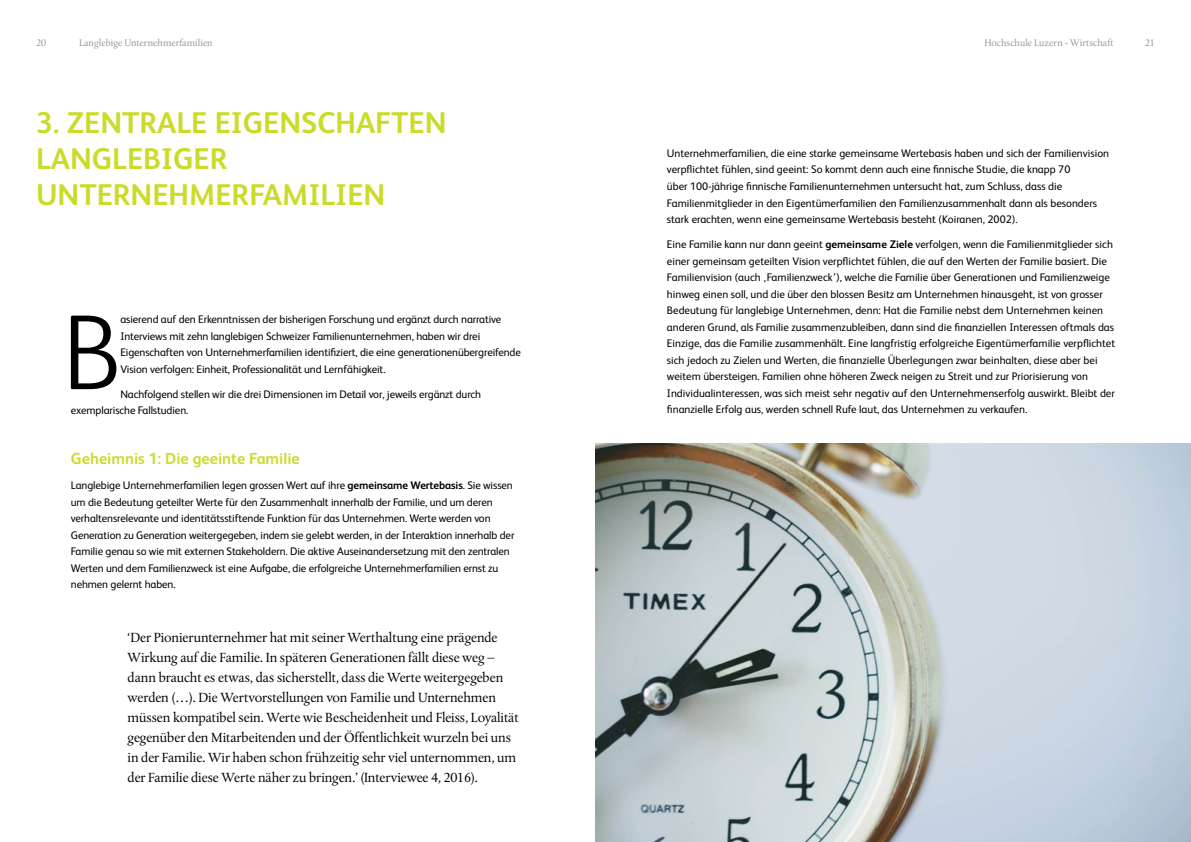
<style>
.page{position:relative;width:1191px;height:842px;background:#fff}
.page>*{position:absolute;margin:0;border:0;box-sizing:border-box;transform-origin:0 0}
.t1{font:300 107.1px "FS Albert";color:#000}
.t2{font:700 30px/36px "FS Albert";color:#cbdb2a}
.t3{font:700 16px "FS Albert";color:#cbdb2a}
.t4{font:14px/20px "Albertina MT Std";letter-spacing:-.01em;color:#000}
.t5{font:11px/16.5px "FS Albert";color:#000}
.t6{font:10px "Albertina MT Std";color:#939598}
.s1{font-weight:700}
</style>
<div class="page">
<img style="left:595px;top:444px;width:596px;height:398px">
<p class="t6" style="left:36px;top:37px;width:11px">20</p>
<p class="t6" style="left:79px;top:37px;width:135px">Langlebige Unternehmerfamilien</p>
<p class="t6" style="left:984px;top:37px;width:131px">Hochschule Luzern - Wirtschaft</p>
<p class="t6" style="left:1145px;top:37px;width:11px">21</p>
<h2 class="t2" style="left:36px;top:104px;width:412px">3. ZENTRALE EIGENSCHAFTEN<br>LANGLEBIGER<br>UNTERNEHMERFAMILIEN</h2>
<h1 class="t1" style="left:63px;top:282px;width:60px">B</h1>
<p class="t5" style="left:120px;top:311px;width:402px">asierend auf den Erkenntnissen der bisherigen Forschung und ergänzt durch narrative Interviews mit zehn langlebigen Schweizer Familienunternehmen, haben wir drei Eigenschaften von Unternehmerfamilien identifiziert, die eine generationenübergreifende Vision verfolgen: Einheit, Professionalität und Lernfähigkeit.</p>
<p class="t5" style="left:71px;top:385px;width:412px;text-indent:49px">Nachfolgend stellen wir die drei Dimensionen im Detail vor, jeweils ergänzt durch exemplarische Fallstudien.</p>
<h3 class="t3" style="left:71px;top:448px;width:230px">Geheimnis 1: Die geeinte Familie</h3>
<p class="t5" style="left:71px;top:477px;width:445px">Langlebige Unternehmerfamilien legen grossen Wert auf ihre <span class="s1">gemeinsame Wertebasis</span>. Sie wissen um die Bedeutung geteilter Werte für den Zusammenhalt innerhalb der Familie, und um deren verhaltensrelevante und identitätsstiftende Funktion für das Unternehmen. Werte werden von Generation zu Generation weitergegeben, indem sie gelebt werden, in der Interaktion innerhalb der Familie genau so wie mit externen Stakeholdern. Die aktive Auseinandersetzung mit den zentralen Werten und dem Familienzweck ist eine Aufgabe, die erfolgreiche Unternehmerfamilien ernst zu nehmen gelernt haben.</p>
<p class="t4" style="left:128px;top:627px;width:393px">‘Der Pionierunternehmer hat mit seiner Werthaltung eine prägende Wirkung auf die Familie. In späteren Generationen fällt diese weg – dann braucht es etwas, das sicherstellt, dass die Werte weitergegeben werden (…). Die Wertvorstellungen von Familie und Unternehmen müssen kompatibel sein. Werte wie Bescheidenheit und Fleiss, Loyalität gegenüber den Mitarbeitenden und der Öffentlichkeit wurzeln bei uns in der Familie. Wir haben schon frühzeitig sehr viel unternommen, um der Familie diese Werte näher zu bringen.’ (Interviewee 4, 2016).</p>
<p class="t5" style="left:667px;top:144px;width:444px">Unternehmerfamilien, die eine starke gemeinsame Wertebasis haben und sich der Familienvision verpflichtet fühlen, sind geeint: So kommt denn auch eine finnische Studie, die knapp 70<br>über 100-jährige finnische Familienunternehmen untersucht hat, zum Schluss, dass die Familienmitglieder in den Eigentümerfamilien den Familienzusammenhalt dann als besonders stark erachten, wenn eine gemeinsame Wertebasis besteht (Koiranen, 2002).</p>
<p class="t5" style="left:667px;top:235px;width:450px">Eine Familie kann nur dann geeint <span class="s1">gemeinsame Ziele</span> verfolgen, wenn die Familienmitglieder sich einer gemeinsam geteilten Vision verpflichtet fühlen, die auf den Werten der Familie basiert. Die Familienvision (auch ‚Familienzweck’), welche die Familie über Generationen und Familienzweige hinweg einen soll, und die über den blossen Besitz am Unternehmen hinausgeht, ist von grosser Bedeutung für langlebige Unternehmen, denn: Hat die Familie nebst dem Unternehmen keinen anderen Grund, als Familie zusammenzubleiben, dann sind die finanziellen Interessen oftmals das Einzige, das die Familie zusammenhält. Eine langfristig erfolgreiche Eigentümerfamilie verpflichtet sich jedoch zu Zielen und Werten, die finanzielle Überlegungen zwar beinhalten, diese aber bei weitem übersteigen. Familien ohne höheren Zweck neigen zu Streit und zur Priorisierung von Individualinteressen, was sich meist sehr negativ auf den Unternehmenserfolg auswirkt. Bleibt der finanzielle Erfolg aus, werden schnell Rufe laut, das Unternehmen zu verkaufen.</p>
</div>
